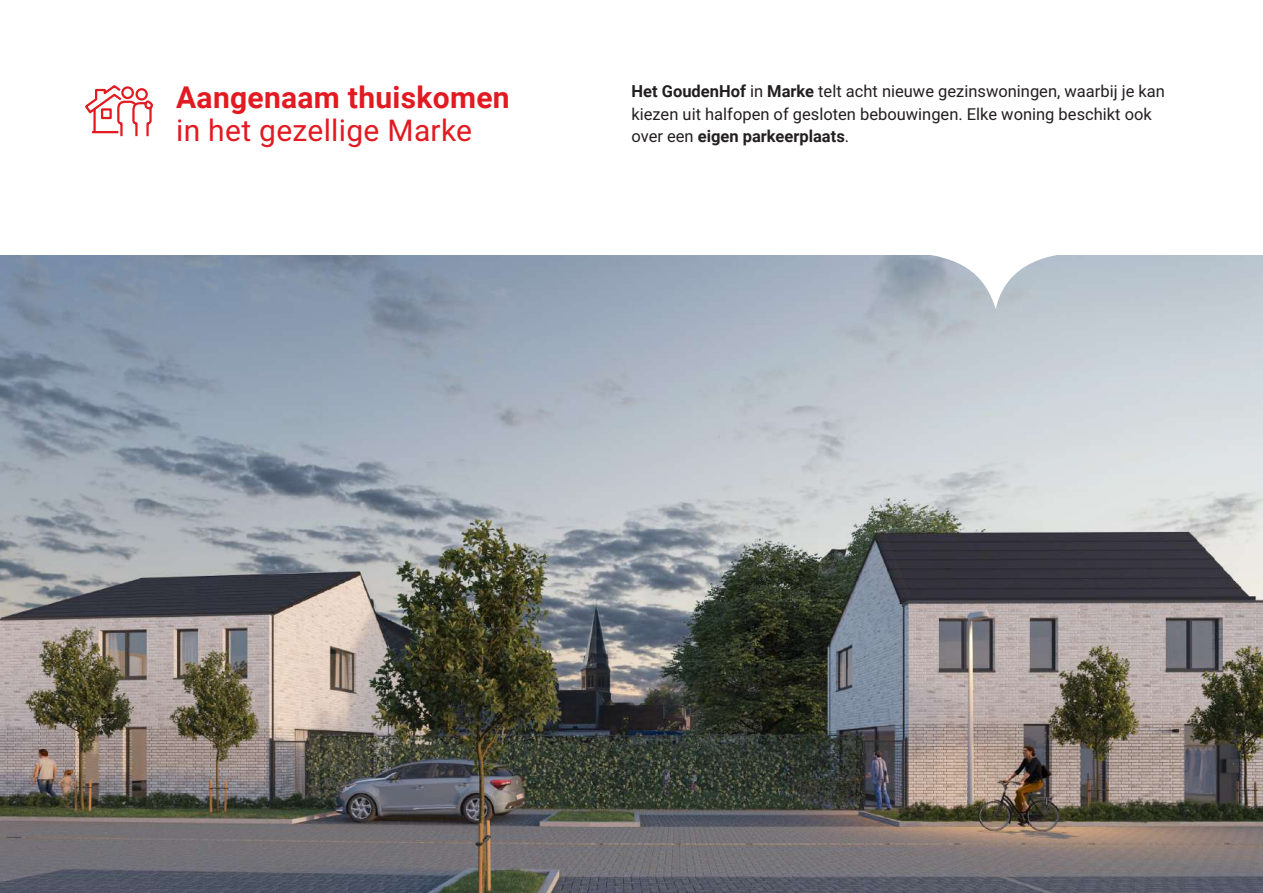
<style>
.page{position:relative;width:1263px;height:893px;background:#fff}
.page>*{position:absolute;margin:0;border:0;box-sizing:border-box;transform-origin:0 0}
.t1{font:700 30px "Roboto";letter-spacing:.01em;color:#e21a21}
.t2{font:30px "Roboto";letter-spacing:.01em;color:#e21a21}
.t3{font:16.5px/22.5px "Roboto";color:#231f20}
.s1{font-weight:700}
</style>
<div class="page">
<svg style="left:85px;top:85px;width:68px;height:52px"></svg>
<img style="left:0;top:255px;width:1263px;height:638px">
<svg style="left:917px;top:255px;width:157px;height:54px"></svg>
<h1 class="t1" style="left:176px;top:76px;width:335px">Aangenaam thuiskomen</h1>
<h1 class="t2" style="left:176px;top:109px;width:298px">in het gezellige Marke</h1>
<p class="t3" style="left:631px;top:80px;width:535px"><span class="s1">Het GoudenHof</span> in <span class="s1">Marke</span> telt acht nieuwe gezinswoningen, waarbij je kan kiezen uit halfopen of gesloten bebouwingen. Elke woning beschikt ook over een <span class="s1">eigen parkeerplaats</span>.</p>
</div>
